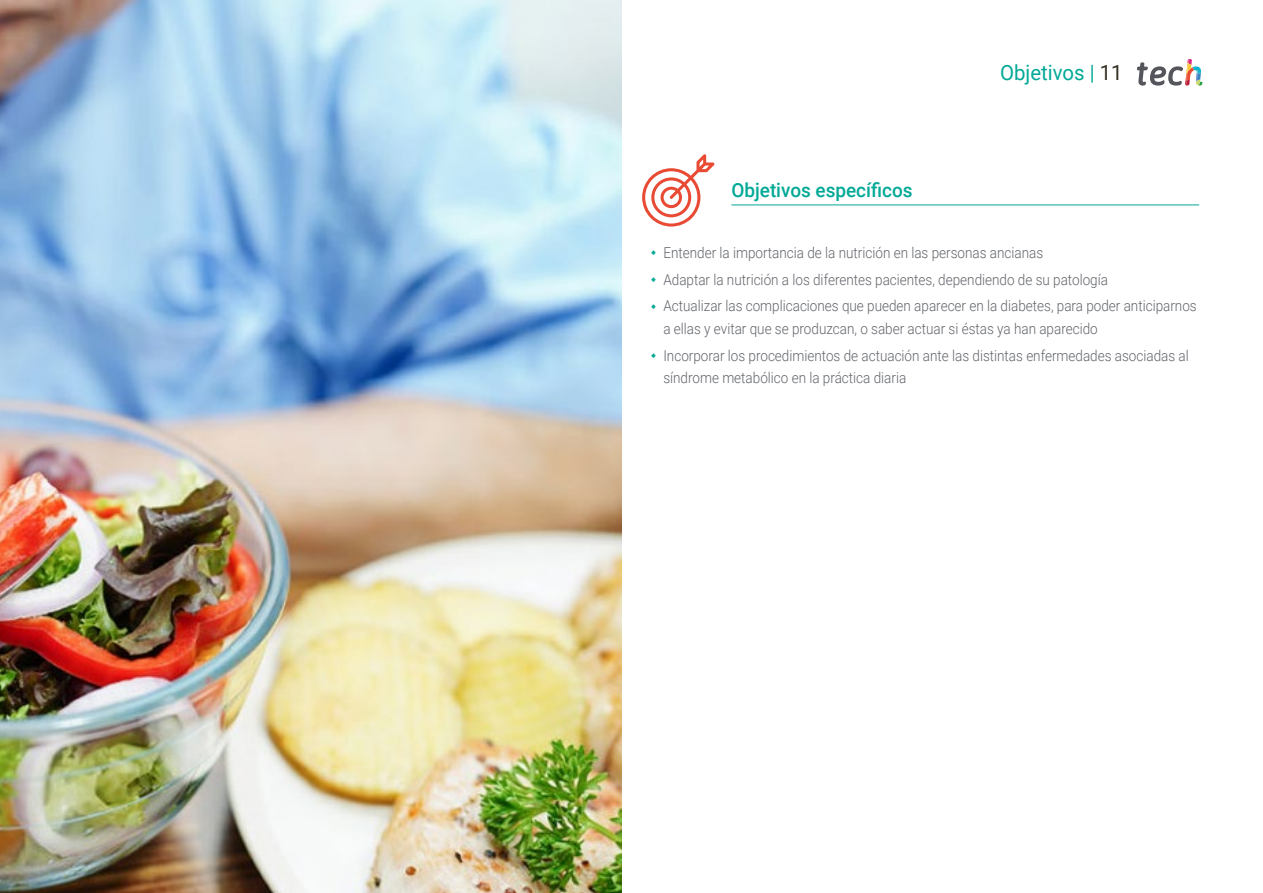
<style>
.page{position:relative;width:1263px;height:893px;background:#fff}
.page>*{position:absolute;margin:0;border:0;box-sizing:border-box;transform-origin:0 0}
.t1{font:21px "Roboto";color:#00a996}
.t2{font:500 19.5px "Roboto";color:#00a996}
.t3{font:300 15px/26.7px "Roboto";color:#61646a;scale:.9 1}
.s1{color:#312e20}
</style>
<div class="page">
<img style="left:0;top:0;width:622px;height:893px">
<svg style="left:1137px;top:59px;width:65px;height:27px"></svg>
<hr style="left:731px;top:205px;width:468px;height:1px;background:#00a996">
<svg style="left:642px;top:154px;width:72px;height:73px"></svg>
<h2 class="t2" style="left:731px;top:176px;width:183px">Objetivos específicos</h2>
<h1 class="t1" style="left:1000px;top:57px;width:124px">Objetivos | <span class="s1">11</span></h1>
<p class="t3" style="left:663px;top:239px;width:594px">Entender la importancia de la nutrición en las personas ancianas<br>Adaptar la nutrición a los diferentes pacientes, dependiendo de su patología<br>Actualizar las complicaciones que pueden aparecer en la diabetes, para poder anticiparnos</p>
<p class="t3" style="left:663px;top:315px;width:585px">a ellas y evitar que se produzcan, o saber actuar si éstas ya han aparecido<br>Incorporar los procedimientos de actuación ante las distintas enfermedades asociadas al</p>
<p class="t3" style="left:663px;top:364px;width:271px">síndrome metabólico en la práctica diaria</p>
</div>
